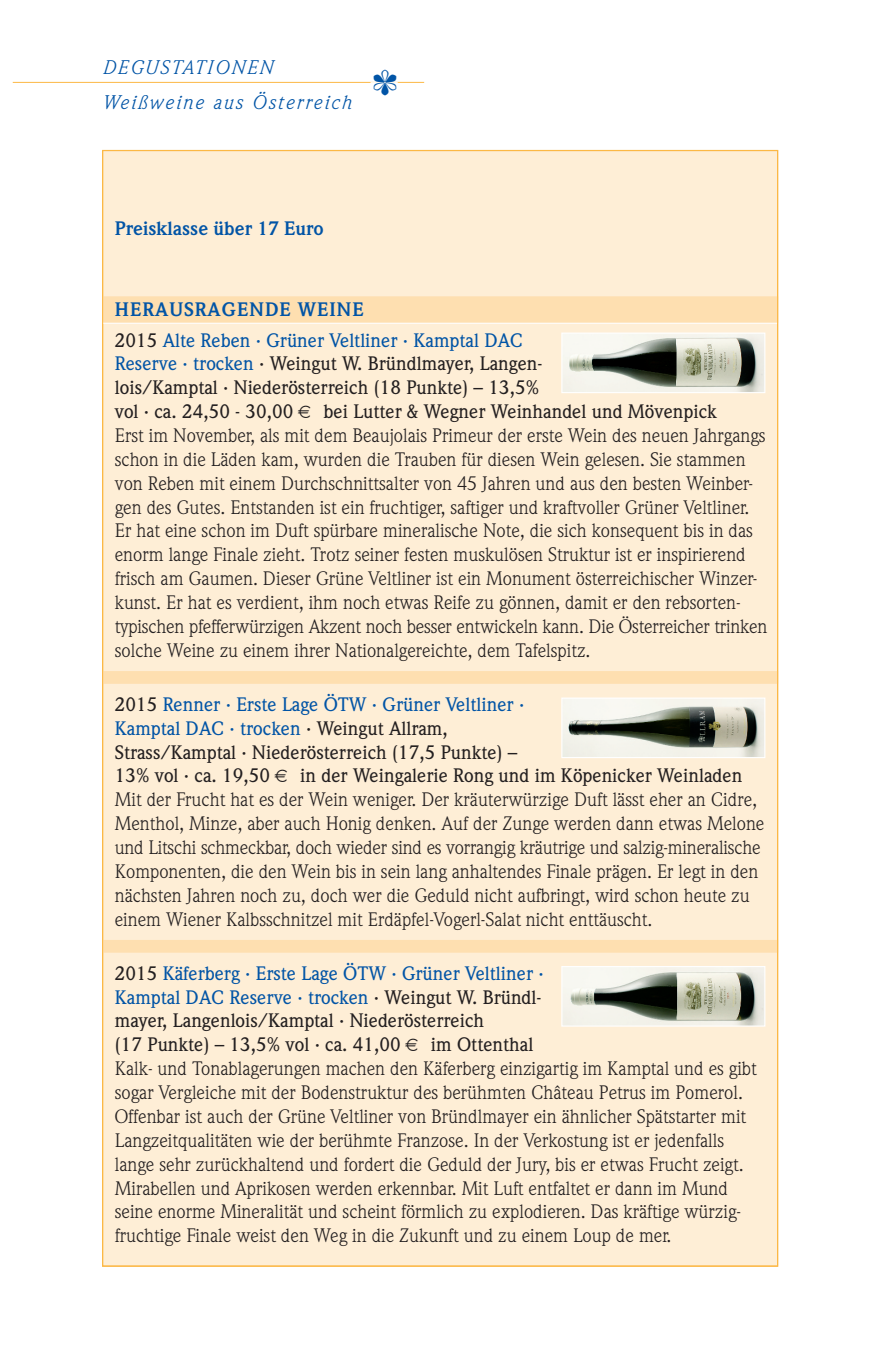
<style>
.page{position:relative;width:893px;height:1372px;background:#fff}
.page>*{position:absolute;margin:0;border:0;box-sizing:border-box;transform-origin:0 0}
.t1{font:italic 19.35px/35.1px "Weidemann";letter-spacing:.105em;color:#0154a6}
.t2{font:19.12px/23.8px "Weidemann";color:#231f20}
.t3{font:500 19.12px/23.8px "Weidemann";color:#231f20}
.t4{font:500 19.12px/30.2px "Weidemann";color:#0154a6}
.t5{font:700 19.12px "Weidemann";color:#0154a6}
.s1{font-weight:700}
.s2{color:#231f20}
.s3{color:#0154a6}
</style>
<div class="page">
<hr style="left:13px;top:82px;width:411px;height:1px;background:#fcb845">
<div style="left:103px;top:151px;width:674px;height:1114px;background:#feeed6"></div>
<div style="left:102px;top:296px;width:676px;height:27px;background:#fedfb0"></div>
<hr style="left:102px;top:323px;width:676px;height:1px;background:#fff">
<div style="left:102px;top:671px;width:676px;height:12px;background:#fedfb0"></div>
<div style="left:102px;top:939px;width:676px;height:13px;background:#fedfb0"></div>
<img style="left:563px;top:334px;width:200px;height:57px">
<div style="left:561px;top:332px;width:204px;height:61px;border:1px solid #fff"></div>
<img style="left:563px;top:699px;width:200px;height:57px">
<div style="left:561px;top:697px;width:204px;height:61px;border:1px solid #fff"></div>
<img style="left:563px;top:967px;width:200px;height:57px">
<div style="left:561px;top:965px;width:204px;height:61px;border:1px solid #fff"></div>
<svg style="left:371px;top:81px;width:27px;height:2px"></svg>
<p class="t1" style="left:102px;top:52px;width:250px">DEGUSTATIONEN<br>Weißweine aus Österreich</p>
<p class="t5" style="left:115px;top:221px;width:211px">Preisklasse über 17 Euro</p>
<p class="t4" style="left:115px;top:296px;width:410px"><span class="s1">HERAUSRAGENDE WEINE<br></span><span class="s2">2015</span> Alte Reben · Grüner Veltliner · Kamptal DAC</p>
<p class="t3" style="left:115px;top:353px;width:429px"><span class="s3">Reserve · trocken</span> · Weingut W. Bründlmayer, Langen&shy;lois/Kamptal · Niederösterreich (18 Punkte) – 13,5% vol · ca. 24,50 - 30,00</p>
<p class="t3" style="left:324px;top:401px;width:395px">bei Lutter &amp; Wegner Weinhandel und Mövenpick</p>
<p class="t2" style="left:115px;top:425px;width:654px">Erst im November, als mit dem Beaujolais Primeur der erste Wein des neuen Jahrgangs schon in die Läden kam, wurden die Trauben für diesen Wein gelesen. Sie stammen von Reben mit einem Durchschnittsalter von 45 Jahren und aus den besten Weinber&shy;gen des Gutes. Entstanden ist ein fruchtiger, saftiger und kraftvoller Grüner Veltliner.<br>Er hat eine schon im Duft spürbare mineralische Note, die sich konsequent bis in das enorm lange Finale zieht. Trotz seiner festen muskulösen Struktur ist er inspirierend frisch am Gaumen. Dieser Grüne Veltliner ist ein Monument österreichischer Winzer&shy;kunst. Er hat es verdient, ihm noch etwas Reife zu gönnen, damit er den rebsorten&shy;typischen pfefferwürzigen Akzent noch besser entwickeln kann. Die Österreicher trinken solche Weine zu einem ihrer Nationalgereichte, dem Tafelspitz.</p>
<p class="t3" style="left:115px;top:694px;width:411px">2015 <span class="s3">Renner · Erste Lage ÖTW · Grüner Veltliner · Kamptal DAC · trocken</span> · Weingut Allram, Strass/Kamptal · Niederösterreich (17,5 Punkte) – 13% vol · ca. 19,50</p>
<p class="t3" style="left:300px;top:765px;width:444px">in der Weingalerie Rong und im Köpenicker Weinladen</p>
<p class="t2" style="left:115px;top:789px;width:651px">Mit der Frucht hat es der Wein weniger. Der kräuterwürzige Duft lässt eher an Cidre, Menthol, Minze, aber auch Honig denken. Auf der Zunge werden dann etwas Melone und Litschi schmeckbar, doch wieder sind es vorrangig kräutrige und salzig-mineralische Komponenten, die den Wein bis in sein lang anhaltendes Finale prägen. Er legt in den nächsten Jahren noch zu, doch wer die Geduld nicht aufbringt, wird schon heute zu einem Wiener Kalbsschnitzel mit Erdäpfel-Vogerl-Salat nicht enttäuscht.</p>
<p class="t3" style="left:115px;top:962px;width:430px">2015 <span class="s3">Käferberg · Erste Lage ÖTW · Grüner Veltliner · Kamptal DAC Reserve · trocken</span> · Weingut W. Bründl&shy;mayer, Langenlois/Kamptal · Niederösterreich<br>(17 Punkte) – 13,5% vol · ca. 41,00</p>
<p class="t3" style="left:431px;top:1034px;width:104px">im Ottenthal</p>
<p class="t2" style="left:115px;top:1058px;width:643px">Kalk- und Tonablagerungen machen den Käferberg einzigartig im Kamptal und es gibt sogar Vergleiche mit der Bodenstruktur des berühmten Château Petrus im Pomerol.<br>Offenbar ist auch der Grüne Veltliner von Bründlmayer ein ähnlicher Spätstarter mit Langzeitqualitäten wie der berühmte Franzose. In der Verkostung ist er jedenfalls lange sehr zurückhaltend und fordert die Geduld der Jury, bis er etwas Frucht zeigt.<br>Mirabellen und Aprikosen werden erkennbar. Mit Luft entfaltet er dann im Mund seine enorme Mineralität und scheint förmlich zu explodieren. Das kräftige würzig&shy;fruchtige Finale weist den Weg in die Zukunft und zu einem Loup de mer.</p>
</div>
